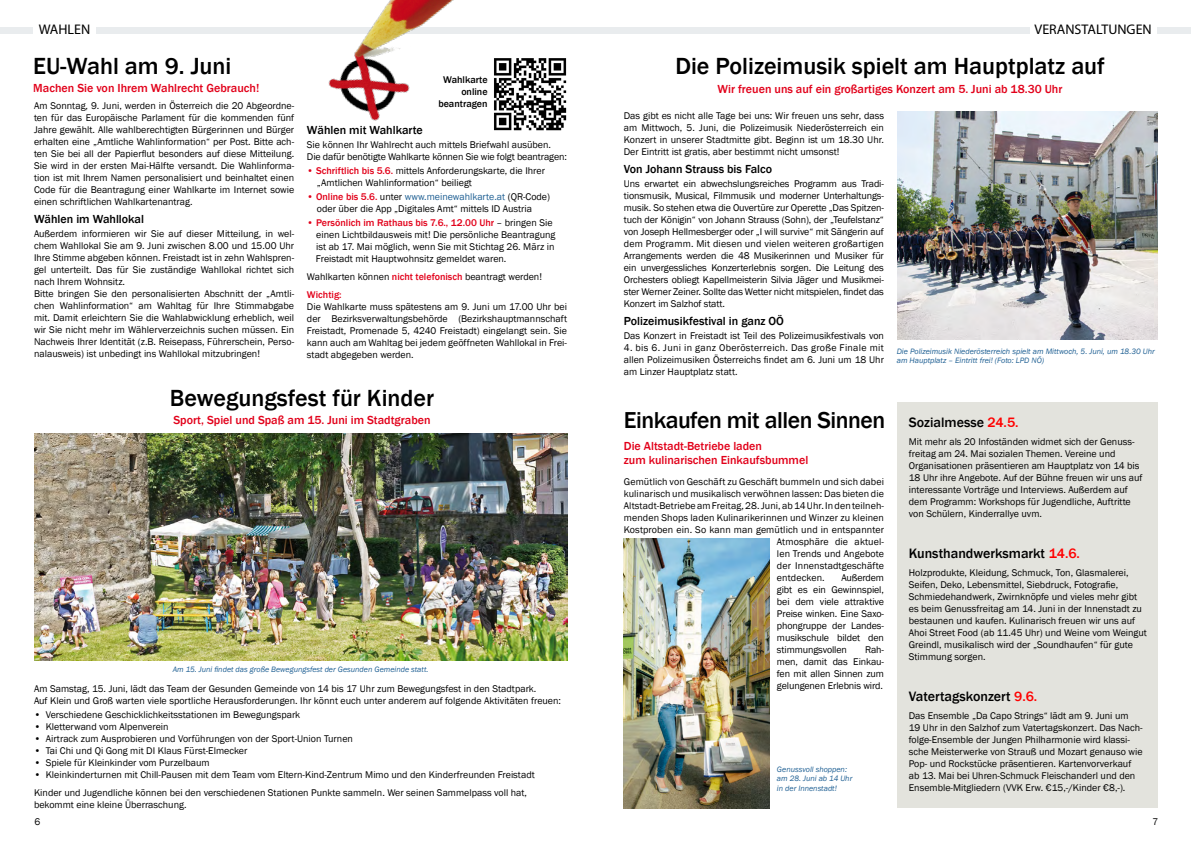
<style>
.page{position:relative;width:1191px;height:842px;background:#fff}
.page>*{position:absolute;margin:0;border:0;box-sizing:border-box;transform-origin:0 0}
.t1{font:500 24px "Franklin Gothic";color:#000}
.t2{font:500 23.7px "Franklin Gothic";letter-spacing:-.02em;color:#000}
.t3{font:500 14px "Franklin Gothic";color:#000}
.t4{font:14px "Myriad Pro";color:#000}
.t5{font:500 12px/14.4px "Franklin Gothic";color:#e2001a}
.t6{font:500 12px "Franklin Gothic";color:#000}
.t7{font:10px/12px "Franklin Gothic";color:#000}
.t8{font:500 10px/12px "Franklin Gothic";color:#000;text-align:right}
.t9{font:italic 8px/9.6px "Franklin Gothic";color:#1e5f93}
.s1{font-weight:500;color:#e2001a}
.s2{color:#1e5f93}
.s3{color:#f00}
</style>
<div class="page">
<div style="left:596px;top:27px;width:595px;height:7px;background:#e9ecee"></div>
<div style="left:0;top:27px;width:595px;height:7px;background:#e9ecee"></div>
<div style="left:1030px;top:23px;width:126px;height:18px;background:#fff"></div>
<div style="left:33px;top:24px;width:63px;height:17px;background:#fff"></div>
<img style="left:511px;top:58px;width:56px;height:73px">
<img style="left:328px;top:0;width:183px;height:131px">
<img style="left:34px;top:434px;width:533px;height:226px">
<img style="left:897px;top:112px;width:260px;height:228px">
<img style="left:624px;top:538px;width:145px;height:270px">
<div style="left:897px;top:402px;width:260px;height:406px;background:#e3e3dd"></div>
<h3 class="t4" style="left:39px;top:21px;width:53px">WAHLEN</h3>
<h3 class="t4" style="left:1034px;top:21px;width:119px">VERANSTALTUNGEN</h3>
<h1 class="t1" style="left:33px;top:51px;width:200px">EU-Wahl am 9. Juni</h1>
<p class="t5" style="left:33px;top:81px;width:227px">Machen Sie von Ihrem Wahlrecht Gebrauch!</p>
<p class="t7" style="left:34px;top:100px;width:262px;text-align:justify">Am Sonntag, 9. Juni, werden in Österreich die 20 Abgeordne&shy;ten für das Europäische Parlament für die kommenden fünf Jahre gewählt. Alle wahlberechtigten Bürgerinnen und Bürger erhalten eine „Amtliche Wahlinformation“ per Post. Bitte ach&shy;ten Sie bei all der Papierflut besonders auf diese Mitteilung.<br>Sie wird in der ersten Mai-Hälfte versandt. Die Wahlinforma&shy;tion ist mit Ihrem Namen personalisiert und beinhaltet einen Code für die Beantragung einer Wahlkarte im Internet sowie einen schriftlichen Wahlkartenantrag.</p>
<p class="t6" style="left:34px;top:212px;width:111px">Wählen im Wahllokal</p>
<p class="t7" style="left:34px;top:228px;width:262px">Außerdem informieren wir Sie auf dieser Mitteilung, in wel&shy;chem Wahllokal Sie am 9. Juni zwischen 8.00 und 15.00 Uhr Ihre Stimme abgeben können. Freistadt ist in zehn Wahlspren&shy;gel unterteilt. Das für Sie zuständige Wahllokal richtet sich nach Ihrem Wohnsitz.<br>Bitte bringen Sie den personalisierten Abschnitt der „Amtli&shy;chen Wahlinformation“ am Wahltag für Ihre Stimmabgabe mit. Damit erleichtern Sie die Wahlabwicklung erheblich, weil wir Sie nicht mehr im Wählerverzeichnis suchen müssen. Ein Nachweis Ihrer Identität (z.B. Reisepass, Führerschein, Perso&shy;nalausweis) ist unbedingt ins Wahllokal mitzubringen!</p>
<h1 class="t1" style="left:675px;top:51px;width:431px">Die Polizeimusik spielt am Hauptplatz auf</h1>
<p class="t5" style="left:717px;top:82px;width:346px">Wir freuen uns auf ein großartiges Konzert am 5. Juni ab 18.30 Uhr</p>
<p class="t7" style="left:624px;top:110px;width:262px;text-align:justify">Das gibt es nicht alle Tage bei uns: Wir freuen uns sehr, dass am Mittwoch, 5. Juni, die Polizeimusik Niederösterreich ein Konzert in unserer Stadtmitte gibt. Beginn ist um 18.30 Uhr.<br>Der Eintritt ist gratis, aber bestimmt nicht umsonst!</p>
<p class="t6" style="left:624px;top:161px;width:150px">Von Johann Strauss bis Falco</p>
<p class="t7" style="left:624px;top:178px;width:262px;text-align:justify">Uns erwartet ein abwechslungsreiches Programm aus Tradi&shy;tionsmusik, Musical, Filmmusik und moderner Unterhaltungs&shy;musik. So stehen etwa die Ouvertüre zur Operette „Das Spitzen&shy;tuch der Königin“ von Johann Strauss (Sohn), der „Teufelstanz“ von Joseph Hellmesberger oder „I will survive“ mit Sängerin auf dem Programm. Mit diesen und vielen weiteren großartigen Arrangements werden die 48 Musikerinnen und Musiker für ein unvergessliches Konzerterlebnis sorgen. Die Leitung des Orchesters obliegt Kapellmeisterin Silvia Jäger und Musikmei&shy;ster Werner Zeiner. Sollte das Wetter nicht mitspielen, findet das Konzert im Salzhof statt.</p>
<p class="t6" style="left:624px;top:313px;width:162px">Polizeimusikfestival in ganz OÖ</p>
<p class="t7" style="left:624px;top:330px;width:262px">Das Konzert in Freistadt ist Teil des Polizeimusikfestivals von</p>
<p class="t7" style="left:624px;top:342px;width:262px;text-align:justify">4. bis 6. Juni in ganz Oberösterreich. Das große Finale mit allen Polizeimusiken Österreichs findet am 6. Juni um 18 Uhr am Linzer Hauptplatz statt.</p>
<p class="t9" style="left:896px;top:346px;width:259px">Die Polizeimusik Niederösterreich spielt am Mittwoch, 5. Juni, um 18.30 Uhr am Hauptplatz – Eintritt frei! (Foto: LPD NÖ)</p>
<h2 class="t2" style="left:624px;top:405px;width:263px">Einkaufen mit allen Sinnen</h2>
<p class="t5" style="left:624px;top:439px;width:186px">Die Altstadt-Betriebe laden<br>zum kulinarischen Einkaufsbummel</p>
<p class="t7" style="left:624px;top:476px;width:262px;text-align:justify">Gemütlich von Geschäft zu Geschäft bummeln und sich dabei kulinarisch und musikalisch verwöhnen lassen: Das bieten die Altstadt-Betriebe am Freitag, 28. Juni, ab 14 Uhr. In den teilneh&shy;menden Shops laden Kulinarikerinnen und Winzer zu kleinen Kostproben ein. So kann man gemütlich und in entspannter</p>
<p class="t8" style="left:438px;top:74px;width:51px">Wahlkarte online beantragen</p>
<p class="t6" style="left:307px;top:122px;width:117px">Wählen mit Wahlkarte</p>
<p class="t7" style="left:307px;top:139px;width:261px">Sie können Ihr Wahlrecht auch mittels Briefwahl ausüben.<br>Die dafür benötigte Wahlkarte können Sie wie folgt beantragen:</p>
<p class="t7" style="left:317px;top:165px;width:230px;text-indent:-10px"><span class="s1">• Schriftlich bis 5.6.</span> mittels Anforderungskarte, die Ihrer „Amtlichen Wahlinformation“ beiliegt</p>
<p class="t7" style="left:317px;top:191px;width:235px;text-indent:-10px"><span class="s1">• Online bis 5.6.</span> unter <span class="s2">www.meinewahlkarte.at</span> (QR-Code) oder über die App „Digitales Amt“ mittels ID Austria</p>
<p class="t7" style="left:316px;top:217px;width:241px;text-indent:-9px"><span class="s1">• Persönlich im Rathaus bis 7.6., 12.00 Uhr</span> – bringen Sie einen Lichtbildausweis mit! Die persönliche Beantragung ist ab 17. Mai möglich, wenn Sie mit Stichtag 26. März in Freistadt mit Hauptwohnsitz gemeldet waren.</p>
<p class="t7" style="left:307px;top:268px;width:237px;line-height:18px">Wahlkarten können <span class="s1">nicht telefonisch</span> beantragt werden!<br><span class="s1">Wichtig:</span></p>
<p class="t7" style="left:307px;top:301px;width:262px;text-align:justify">Die Wahlkarte muss spätestens am 9. Juni um 17.00 Uhr bei der Bezirksverwaltungsbehörde (Bezirkshauptmannschaft Freistadt, Promenade 5, 4240 Freistadt) eingelangt sein. Sie kann auch am Wahltag bei jedem geöffneten Wahllokal in Frei&shy;stadt abgegeben werden.</p>
<h1 class="t1" style="left:170px;top:383px;width:266px">Bewegungsfest für Kinder</h1>
<p class="t5" style="left:173px;top:413px;width:259px">Sport, Spiel und Spaß am 15. Juni im Stadtgraben</p>
<h3 class="t3" style="left:909px;top:414px;width:111px">Sozialmesse <span class="s3">24.5.</span></h3>
<p class="t7" style="left:909px;top:436px;width:235px">Mit mehr als 20 Infoständen widmet sich der Genuss&shy;freitag am 24. Mai sozialen Themen. Vereine und Organisationen präsentieren am Hauptplatz von 14 bis 18 Uhr ihre Angebote. Auf der Bühne freuen wir uns auf interessante Vorträge und Interviews. Außerdem auf dem Programm: Workshops für Jugendliche, Auftritte von Schülern, Kinderrallye uvm.</p>
<h3 class="t3" style="left:909px;top:545px;width:173px">Kunsthandwerksmarkt <span class="s3">14.6.</span></h3>
<p class="t7" style="left:909px;top:567px;width:240px">Holzprodukte, Kleidung, Schmuck, Ton, Glasmalerei, Seifen, Deko, Lebensmittel, Siebdruck, Fotografie, Schmiedehandwerk, Zwirnknöpfe und vieles mehr gibt es beim Genussfreitag am 14. Juni in der Innenstadt zu bestaunen und kaufen. Kulinarisch freuen wir uns auf Ahoi Street Food (ab 11.45 Uhr) und Weine vom Weingut Greindl, musikalisch wird der „Soundhaufen“ für gute Stimmung sorgen.</p>
<h3 class="t3" style="left:909px;top:687px;width:130px">Vatertagskonzert <span class="s3">9.6.</span></h3>
<p class="t7" style="left:909px;top:710px;width:235px">Das Ensemble „Da Capo Strings“ lädt am 9. Juni um<br>19 Uhr in den Salzhof zum Vatertagskonzert. Das Nach&shy;folge-Ensemble der Jungen Philharmonie wird klassi&shy;sche Meisterwerke von Strauß und Mozart genauso wie Pop- und Rockstücke präsentieren. Kartenvorverkauf ab 13. Mai bei Uhren-Schmuck Fleischanderl und den Ensemble-Mitgliedern (VVK Erw. €15,-/Kinder €8,-).</p>
<p class="t7" style="left:777px;top:536px;width:109px;text-align:justify">Atmosphäre die aktuel&shy;len Trends und Angebote der Innenstadtgeschäfte entdecken.</p>
<p class="t7" style="left:777px;top:572px;width:109px;text-align:justify;text-indent:64px">Außerdem gibt es ein Gewinnspiel, bei dem viele attraktive Preise winken. Eine Saxo&shy;phongruppe der Landes&shy;musikschule bildet den stimmungsvollen</p>
<p class="t7" style="left:777px;top:644px;width:109px;text-align:justify;text-indent:88px">Rah&shy;men, damit das Einkau&shy;fen mit allen Sinnen zum gelungenen Erlebnis wird.</p>
<p class="t9" style="left:173px;top:664px;width:257px">Am 15. Juni findet das große Bewegungsfest der Gesunden Gemeinde statt.</p>
<p class="t7" style="left:34px;top:682px;width:528px">Am Samstag, 15. Juni, lädt das Team der Gesunden Gemeinde von 14 bis 17 Uhr zum Bewegungsfest in den Stadtpark.<br>Auf Klein und Groß warten viele sportliche Herausforderungen. Ihr könnt euch unter anderem auf folgende Aktivitäten freuen:</p>
<p class="t7" style="left:34px;top:708px;width:268px">• Verschiedene Geschicklichkeitsstationen im Bewegungspark</p>
<p class="t7" style="left:34px;top:720px;width:136px">• Kletterwand vom Alpenverein</p>
<p class="t7" style="left:34px;top:732px;width:320px">• Airtrack zum Ausprobieren und Vorführungen von der Sport-Union Turnen</p>
<p class="t7" style="left:34px;top:744px;width:215px">• Tai Chi und Qi Gong mit DI Klaus Fürst-Elmecker</p>
<p class="t7" style="left:34px;top:756px;width:177px">• Spiele für Kleinkinder vom Purzelbaum</p>
<p class="t7" style="left:34px;top:765px;width:502px;line-height:18px">• Kleinkinderturnen mit Chill-Pausen mit dem Team vom Eltern-Kind-Zentrum Mimo und den Kinderfreunden Freistadt<br>Kinder und Jugendliche können bei den verschiedenen Stationen Punkte sammeln. Wer seinen Sammelpass voll hat,</p>
<p class="t7" style="left:34px;top:798px;width:154px">bekommt eine kleine Überraschung.</p>
<p class="t9" style="left:777px;top:764px;width:77px">Genussvoll shoppen: am 28. Juni ab 14 Uhr in der Innenstadt!</p>
<p class="t7" style="left:34px;top:816px;width:7px">6</p>
<p class="t7" style="left:1152px;top:816px;width:7px">7</p>
</div>
